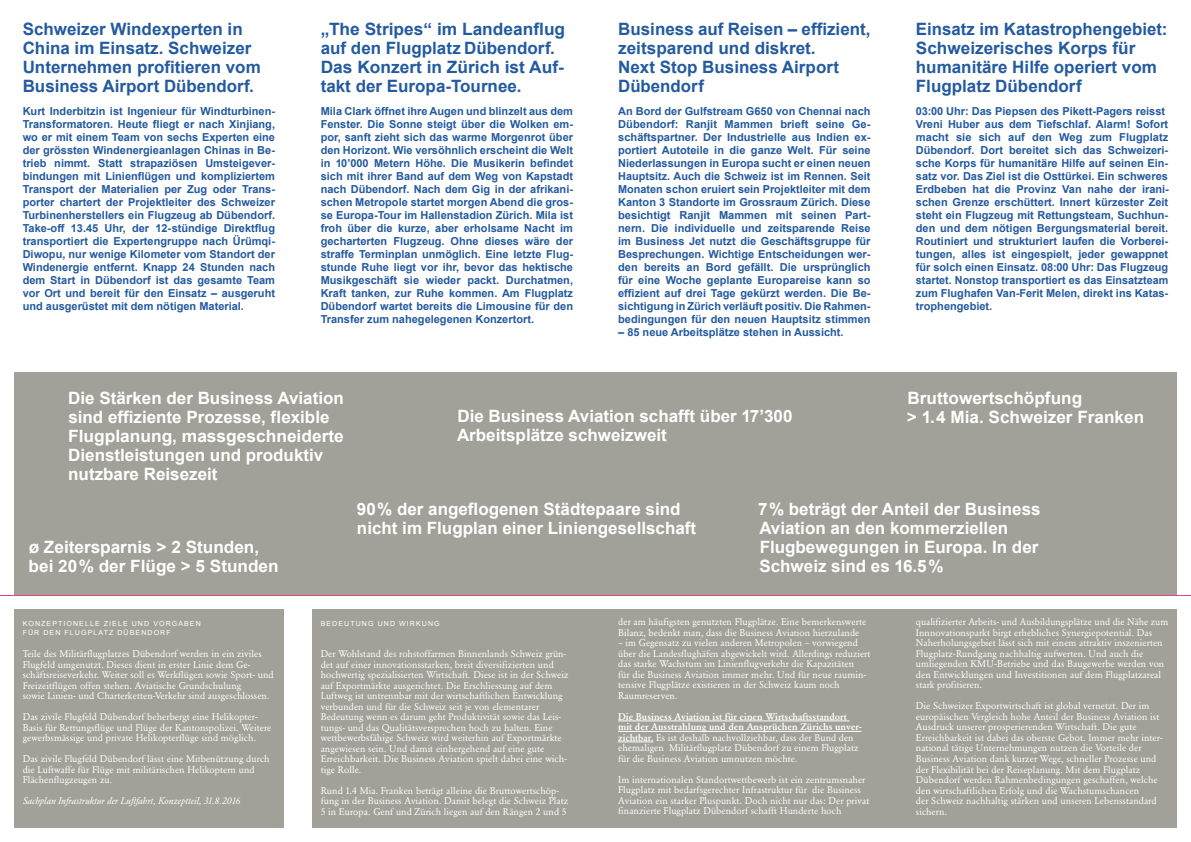
<style>
.page{position:relative;width:1191px;height:842px;background:#fff}
.page>*{position:absolute;margin:0;border:0;box-sizing:border-box;transform-origin:0 0}
.t1{font:700 17px/19px "Arial";color:#fff}
.t2{font:700 17px/19px "Arial";color:#235aa0}
.t3{font:700 11px/13px "Arial";color:#235aa0;text-align:justify}
.t4{font:9.6px/10.5px "Garamond BQ";letter-spacing:.005em;color:#fff}
.t5{font:italic 9.6px "Garamond BQ";letter-spacing:.005em;color:#fff}
.t6{font:7px/9px "Arial";letter-spacing:.15em;color:#fff}
.s1{font-weight:500}
</style>
<div class="page">
<div style="left:14px;top:372px;width:1162px;height:223px;background:#a1a199"></div>
<div style="left:312px;top:609px;width:864px;height:219px;background:#a1a199"></div>
<div style="left:14px;top:609px;width:269px;height:219px;background:#a1a199"></div>
<hr style="left:618px;top:721px;width:231px;height:1px;background:#fff">
<hr style="left:618px;top:731px;width:243px;height:1px;background:#fff">
<hr style="left:618px;top:742px;width:35px;height:1px;background:#fff">
<hr style="left:0;top:595px;width:1191px;height:1px;background:#e4457d">
<h1 class="t2" style="left:23px;top:20px;width:240px">Schweizer Windexperten in<br>China im Einsatz. Schweizer<br>Unternehmen profitieren vom<br>Business Airport Dübendorf.</h1>
<p class="t3" style="left:23px;top:105px;width:254px">Kurt Inderbitzin ist Ingenieur für Windturbinen-Transformatoren. Heute fliegt er nach Xinjiang, wo er mit einem Team von sechs Experten eine der grössten Windenergieanlagen Chinas in Be&shy;trieb nimmt. Statt strapaziösen Umsteigever&shy;bindungen mit Linienflügen und kompliziertem Transport der Materialien per Zug oder Trans&shy;porter chartert der Projektleiter des Schweizer Turbinenherstellers ein Flugzeug ab Dübendorf.<br>Take-off 13.45 Uhr, der 12-stündige Direktflug transportiert die Expertengruppe nach Ürümqi-Diwopu, nur wenige Kilometer vom Standort der Windenergie entfernt. Knapp 24 Stunden nach dem Start in Dübendorf ist das gesamte Team vor Ort und bereit für den Einsatz – ausgeruht und ausgerüstet mit dem nötigen Material.</p>
<h1 class="t2" style="left:321px;top:20px;width:246px">„The Stripes“ im Landeanflug auf den Flugplatz Dübendorf.<br>Das Konzert in Zürich ist Auf&shy;takt der Europa-Tournee.</h1>
<p class="t3" style="left:321px;top:105px;width:254px">Mila Clark öffnet ihre Augen und blinzelt aus dem Fenster. Die Sonne steigt über die Wolken em&shy;por, sanft zieht sich das warme Morgenrot über den Horizont. Wie versöhnlich erscheint die Welt in 10’000 Metern Höhe. Die Musikerin befindet sich mit ihrer Band auf dem Weg von Kapstadt nach Dübendorf. Nach dem Gig in der afrikani&shy;schen Metropole startet morgen Abend die gros&shy;se Europa-Tour im Hallenstadion Zürich. Mila ist froh über die kurze, aber erholsame Nacht im gecharterten Flugzeug. Ohne dieses wäre der straffe Terminplan unmöglich. Eine letzte Flug&shy;stunde Ruhe liegt vor ihr, bevor das hektische Musikgeschäft sie wieder packt. Durchatmen, Kraft tanken, zur Ruhe kommen. Am Flugplatz Dübendorf wartet bereits die Limousine für den Transfer zum nahegelegenen Konzertort.</p>
<h1 class="t2" style="left:618px;top:20px;width:254px">Business auf Reisen – effizient, zeitsparend und diskret.<br>Next Stop Business Airport<br>Dübendorf</h1>
<p class="t3" style="left:618px;top:105px;width:254px">An Bord der Gulfstream G650 von Chennai nach Dübendorf: Ranjit Mammen brieft seine Ge&shy;schäftspartner. Der Industrielle aus Indien ex&shy;portiert Autoteile in die ganze Welt. Für seine Niederlassungen in Europa sucht er einen neuen Hauptsitz. Auch die Schweiz ist im Rennen. Seit Monaten schon eruiert sein Projektleiter mit dem Kanton 3 Standorte im Grossraum Zürich. Diese besichtigt Ranjit Mammen mit seinen Part&shy;nern. Die individuelle und zeitsparende Reise im Business Jet nutzt die Geschäftsgruppe für Besprechungen. Wichtige Entscheidungen wer&shy;den bereits an Bord gefällt. Die ursprünglich für eine Woche geplante Europareise kann so effizient auf drei Tage gekürzt werden. Die Be&shy;sichtigung in Zürich verläuft positiv. Die Rahmen&shy;bedingungen für den neuen Hauptsitz stimmen</p>
<p class="t3" style="left:618px;top:326px;width:227px">– 85 neue Arbeitsplätze stehen in Aussicht.</p>
<h1 class="t1" style="left:68px;top:389px;width:277px">Die Stärken der Business Aviation sind effiziente Prozesse, flexible<br>Flugplanung, massgeschneiderte<br>Dienstleistungen und produktiv nutzbare Reisezeit</h1>
<h1 class="t1" style="left:457px;top:407px;width:337px">Die Business Aviation schafft über 17ʼ300<br>Arbeitsplätze schweizweit</h1>
<h1 class="t2" style="left:916px;top:20px;width:253px">Einsatz im Katastrophengebiet:<br>Schweizerisches Korps für humanitäre Hilfe operiert vom<br>Flugplatz Dübendorf</h1>
<p class="t3" style="left:916px;top:105px;width:254px;text-align:left">03:00 Uhr: Das Piepsen des Pikett-Pagers reisst Vreni Huber aus dem Tiefschlaf. Alarm! Sofort macht sie sich auf den Weg zum Flugplatz Dübendorf. Dort bereitet sich das Schweizeri&shy;sche Korps für humanitäre Hilfe auf seinen Ein&shy;satz vor. Das Ziel ist die Osttürkei. Ein schweres Erdbeben hat die Provinz Van nahe der irani&shy;schen Grenze erschüttert. Innert kürzester Zeit steht ein Flugzeug mit Rettungsteam, Suchhun&shy;den und dem nötigen Bergungsmaterial bereit.<br>Routiniert und strukturiert laufen die Vorberei&shy;tungen, alles ist eingespielt, jeder gewappnet für solch einen Einsatz. 08:00 Uhr: Das Flugzeug startet. Nonstop transportiert es das Einsatzteam zum Flughafen Van-Ferit Melen, direkt ins Katas&shy;trophengebiet.</p>
<h1 class="t1" style="left:907px;top:389px;width:239px">Bruttowertschöpfung<br>&gt; 1.4 Mia. Schweizer Franken</h1>
<h1 class="t1" style="left:29px;top:538px;width:251px">ø Zeitersparnis &gt; 2 Stunden, bei 20% der Flüge &gt; 5 Stunden</h1>
<h1 class="t1" style="left:357px;top:500px;width:341px">90% der angeflogenen Städtepaare sind nicht im Flugplan einer Liniengesellschaft</h1>
<h1 class="t1" style="left:758px;top:500px;width:284px">7% beträgt der Anteil der Business<br>Aviation an den kommerziellen<br>Flugbewegungen in Europa. In der<br>Schweiz sind es 16.5%</h1>
<p class="t6" style="left:23px;top:619px;width:180px">KONZEPTIONELLE ZIELE UND VORGABEN<br>FÜR DEN FLUGPLATZ DÜBENDORF</p>
<p class="t6" style="left:321px;top:619px;width:121px">BEDEUTUNG UND WIRKUNG</p>
<p class="t4" style="left:23px;top:649px;width:252px">Teile des Militärflugplatzes Dübendorf werden in ein ziviles Flugfeld umgenutzt. Dieses dient in erster Linie dem Ge&shy;schäftsreiseverkehr. Weiter soll es Werkflügen sowie Sport- und Freizeitflügen offen stehen. Aviatische Grundschulung<br>sowie Linien- und Charterketten-Verkehr sind ausgeschlossen.</p>
<p class="t4" style="left:23px;top:712px;width:250px">Das zivile Flugfeld Dübendorf beherbergt eine Helikopter-<br>Basis für Rettungsflüge und Flüge der Kantonspolizei. Weitere gewerbsmässige und private Helikopterflüge sind möglich.</p>
<p class="t4" style="left:23px;top:754px;width:248px">Das zivile Flugfeld Dübendorf lässt eine Mitbenützung durch die Luftwaffe für Flüge mit militärischen Helikoptern und<br>Flächenflugzeugen zu.</p>
<p class="t5" style="left:23px;top:795px;width:219px">Sachplan Infrastruktur der Luftfahrt, Konzeptteil, 31.8.2016</p>
<p class="t4" style="left:321px;top:648px;width:249px">Der Wohlstand des rohstoffarmen Binnenlands Schweiz grün&shy;det auf einer innovationsstarken, breit diversifizierten und hochwertig spezialisierten Wirtschaft. Diese ist in der Schweiz auf Exportmärkte ausgerichtet. Die Erschliessung auf dem Luftweg ist untrennbar mit der wirtschaftlichen Entwicklung verbunden und für die Schweiz seit je von elementarer Bedeutung wenn es darum geht Produktivität sowie das Leis&shy;tungs- und das Qualitätsversprechen hoch zu halten. Eine wettbewerbsfähige Schweiz wird weiterhin auf Exportmärkte angewiesen sein. Und damit einhergehend auf eine gute Erreichbarkeit. Die Business Aviation spielt dabei eine wich&shy;tige Rolle.</p>
<p class="t4" style="left:321px;top:785px;width:249px">Rund 1.4 Mia. Franken beträgt alleine die Bruttowertschöp&shy;fung in der Business Aviation. Damit belegt die Schweiz Platz<br>5 in Europa. Genf und Zürich liegen auf den Rängen 2 und 5</p>
<p class="t4" style="left:618px;top:617px;width:250px">der am häufigsten genutzten Flugplätze. Eine bemerkenswerte<br>Bilanz, bedenkt man, dass die Business Aviation hierzulande</p>
<p class="t4" style="left:618px;top:638px;width:254px">– im Gegensatz zu vielen anderen Metropolen – vorwiegend über die Landesflughäfen abgewickelt wird. Allerdings reduziert das starke Wachstum im Linienflugverkehr die Kapazitäten<br>für die Business Aviation immer mehr. Und für neue raumin&shy;tensive Flugplätze existieren in der Schweiz kaum noch Raumreserven.</p>
<p class="t4" style="left:618px;top:711px;width:245px"><span class="s1">Die Business Aviation ist für einen Wirtschaftsstandort mit der Ausstrahlung und den Ansprüchen Zürichs unver&shy;zichtbar.</span> Es ist deshalb nachvollziehbar, dass der Bund den ehemaligen Militärflugplatz Dübendorf zu einem Flugplatz für die Business Aviation umnutzen möchte.</p>
<p class="t4" style="left:618px;top:774px;width:253px">Im internationalen Standortwettbewerb ist ein zentrumsnaher Flugplatz mit bedarfsgerechter Infrastruktur für die Business Aviation ein starker Pluspunkt. Doch nicht nur das: Der privat finanzierte Flugplatz Dübendorf schafft Hunderte hoch</p>
<p class="t4" style="left:916px;top:617px;width:254px">qualifizierter Arbeits- und Ausbildungsplätze und die Nähe zum Innnovationsparkt birgt erhebliches Synergiepotential. Das Naherholungsgebiet lässt sich mit einem attraktiv inszenierten Flugplatz-Rundgang nachhaltig aufwerten. Und auch die umliegenden KMU-Betriebe und das Baugewerbe werden von den Entwicklungen und Investitionen auf dem Flugplatzareal stark profitieren.</p>
<p class="t4" style="left:916px;top:701px;width:248px">Die Schweizer Exportwirtschaft ist global vernetzt. Der im europäischen Vergleich hohe Anteil der Business Aviation ist Ausdruck unserer prosperierenden Wirtschaft. Die gute Erreichbarkeit ist dabei das oberste Gebot. Immer mehr inter&shy;national tätige Unternehmungen nutzen die Vorteile der Business Aviation dank kurzer Wege, schneller Prozesse und der Flexibilität bei der Reiseplanung. Mit dem Flugplatz Dübendorf werden Rahmenbedingungen geschaffen, welche den wirtschaftlichen Erfolg und die Wachstumschancen<br>der Schweiz nachhaltig stärken und unseren Lebensstandard sichern.</p>
</div>
